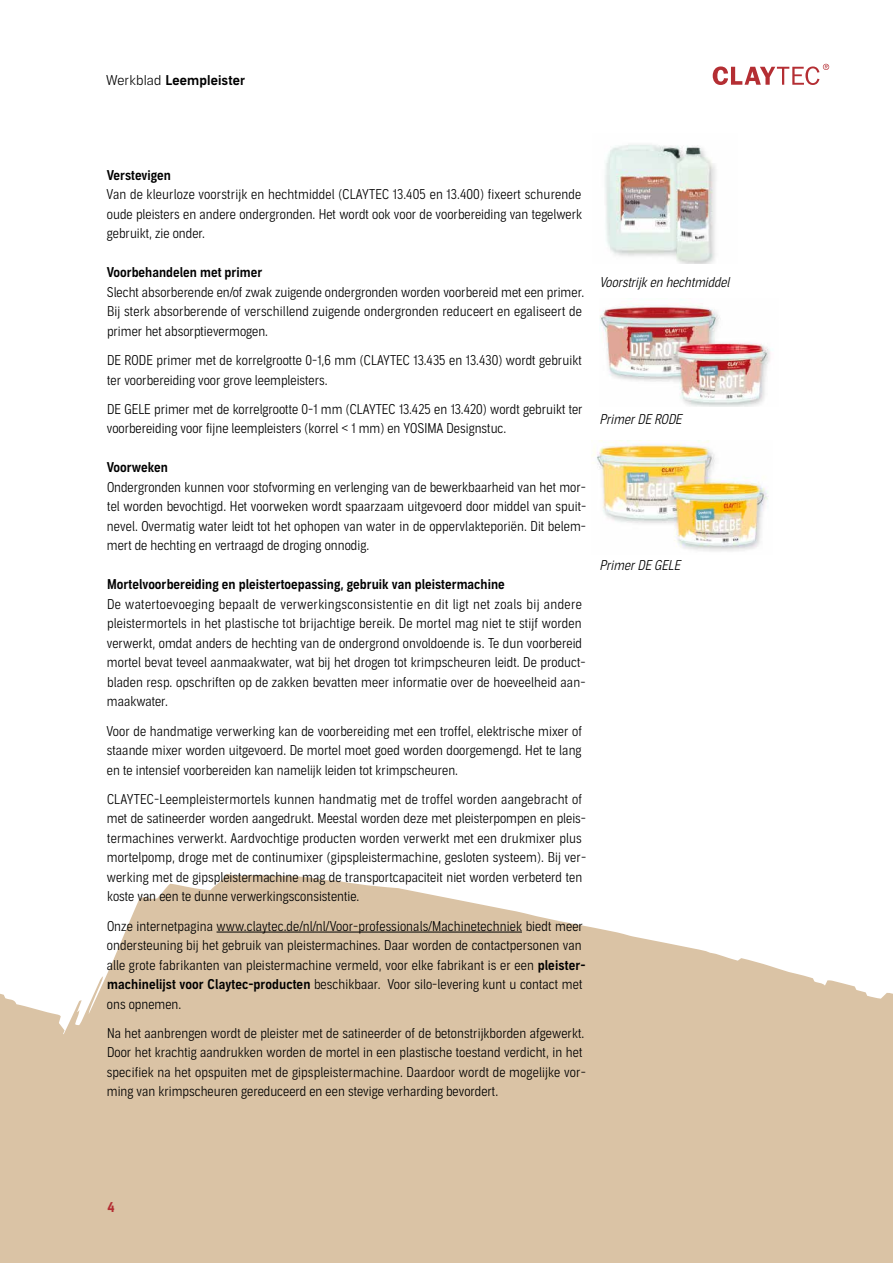
<style>
.page{position:relative;width:893px;height:1263px;background:#fff}
.page>*{position:absolute;margin:0;border:0;box-sizing:border-box;transform-origin:0 0}
.t1{font:300 13.5px/19.5px "Aago Condensed";letter-spacing:.005em;color:#000}
.t2{font:13.5px "Aago Condensed Sm";color:#000}
.t3{font:italic 300 13.5px "Aago Condensed";color:#000}
.t4{font:13.5px "Aago Sm";letter-spacing:.01em;color:#000}
.t5{font:700 13.5px "Aago";color:#b42e33}
.s1{font-family:"Aago";font-weight:300}
.s2{font-family:"Aago Condensed Sm";font-weight:400}
</style>
<div class="page">
<svg style="left:0;top:874px;width:893px;height:389px;fill:#dac3a5"></svg>
<svg style="left:713px;top:64px;width:116px;height:21px"></svg>
<hr style="left:217px;top:932px;width:305px;height:1px;background:#000">
<img style="left:605px;top:144px;width:111px;height:120px">
<img style="left:600px;top:305px;width:171px;height:102px">
<img style="left:593px;top:440px;width:175px;height:111px">
<p class="t4" style="left:106px;top:72px;width:140px"><span class="s1">Werkblad</span> Leempleister</p>
<p class="t2" style="left:107px;top:167px;width:66px">Verstevigen</p>
<p class="t1" style="left:107px;top:185px;width:477px;text-align:justify">Van de kleurloze voorstrijk en hechtmiddel (CLAYTEC 13.405 en 13.400) fixeert schurende oude pleisters en andere ondergronden. Het wordt ook voor de voorbereiding van tegelwerk gebruikt, zie onder.</p>
<p class="t2" style="left:107px;top:265px;width:157px">Voorbehandelen met primer</p>
<p class="t1" style="left:107px;top:283px;width:479px">Slecht absorberende en/of zwak zuigende ondergronden worden voorbereid met een primer.<br>Bij sterk absorberende of verschillend zuigende ondergronden reduceert en egaliseert de primer het absorptievermogen.</p>
<p class="t1" style="left:107px;top:351px;width:476px">DE RODE primer met de korrelgrootte 0-1,6 mm (CLAYTEC 13.435 en 13.430) wordt gebruikt ter voorbereiding voor grove leempleisters.</p>
<p class="t1" style="left:107px;top:400px;width:477px">DE GELE primer met de korrelgrootte 0-1 mm (CLAYTEC 13.425 en 13.420) wordt gebruikt ter voorbereiding voor fijne leempleisters (korrel &lt; 1 mm) en YOSIMA Designstuc.</p>
<p class="t2" style="left:107px;top:460px;width:63px">Voorweken</p>
<p class="t1" style="left:107px;top:478px;width:481px;text-align:justify">Ondergronden kunnen voor stofvorming en verlenging van de bewerkbaarheid van het mor&shy;tel worden bevochtigd. Het voorweken wordt spaarzaam uitgevoerd door middel van spuit&shy;nevel. Overmatig water leidt tot het ophopen van water in de oppervlakteporiën. Dit belem&shy;mert de hechting en vertraagd de droging onnodig.</p>
<p class="t2" style="left:107px;top:577px;width:399px">Mortelvoorbereiding en pleistertoepassing, gebruik van pleistermachine</p>
<p class="t1" style="left:107px;top:595px;width:480px">De watertoevoeging bepaalt de verwerkingsconsistentie en dit ligt net zoals bij andere pleistermortels in het plastische tot brijachtige bereik. De mortel mag niet te stijf worden verwerkt, omdat anders de hechting van de ondergrond onvoldoende is. Te dun voorbereid mortel bevat teveel aanmaakwater, wat bij het drogen tot krimpscheuren leidt. De product&shy;bladen resp. opschriften op de zakken bevatten meer informatie over de hoeveelheid aan&shy;maakwater.</p>
<p class="t1" style="left:107px;top:721px;width:477px;text-align:justify">Voor de handmatige verwerking kan de voorbereiding met een troffel, elektrische mixer of staande mixer worden uitgevoerd. De mortel moet goed worden doorgemengd. Het te lang en te intensief voorbereiden kan namelijk leiden tot krimpscheuren.</p>
<p class="t1" style="left:107px;top:790px;width:481px">CLAYTEC-Leempleistermortels kunnen handmatig met de troffel worden aangebracht of met de satineerder worden aangedrukt. Meestal worden deze met pleisterpompen en pleis&shy;termachines verwerkt. Aardvochtige producten worden verwerkt met een drukmixer plus mortelpomp, droge met de continumixer (gipspleistermachine, gesloten systeem). Bij ver&shy;werking met de gipspleistermachine mag de transportcapaciteit niet worden verbeterd ten koste van een te dunne verwerkingsconsistentie.</p>
<p class="t1" style="left:107px;top:916px;width:480px">Onze internetpagina www.claytec.de/nl/nl/Voor-professionals/Machinetechniek biedt meer ondersteuning bij het gebruik van pleistermachines. Daar worden de contactpersonen van alle grote fabrikanten van pleistermachine vermeld, voor elke fabrikant is er een <span class="s2">pleister&shy;machinelijst voor Claytec-producten</span> beschikbaar. Voor silo-levering kunt u contact met ons opnemen.</p>
<p class="t1" style="left:107px;top:1024px;width:481px">Na het aanbrengen wordt de pleister met de satineerder of de betonstrijkborden afgewerkt.<br>Door het krachtig aandrukken worden de mortel in een plastische toestand verdicht, in het specifiek na het opspuiten met de gipspleistermachine. Daardoor wordt de mogelijke vor&shy;ming van krimpscheuren gereduceerd en een stevige verharding bevordert.</p>
<p class="t3" style="left:600px;top:274px;width:131px">Voorstrijk en hechtmiddel</p>
<p class="t3" style="left:600px;top:411px;width:84px">Primer DE RODE</p>
<p class="t3" style="left:600px;top:557px;width:82px">Primer DE GELE</p>
<p class="t5" style="left:107px;top:1199px;width:9px">4</p>
</div>
